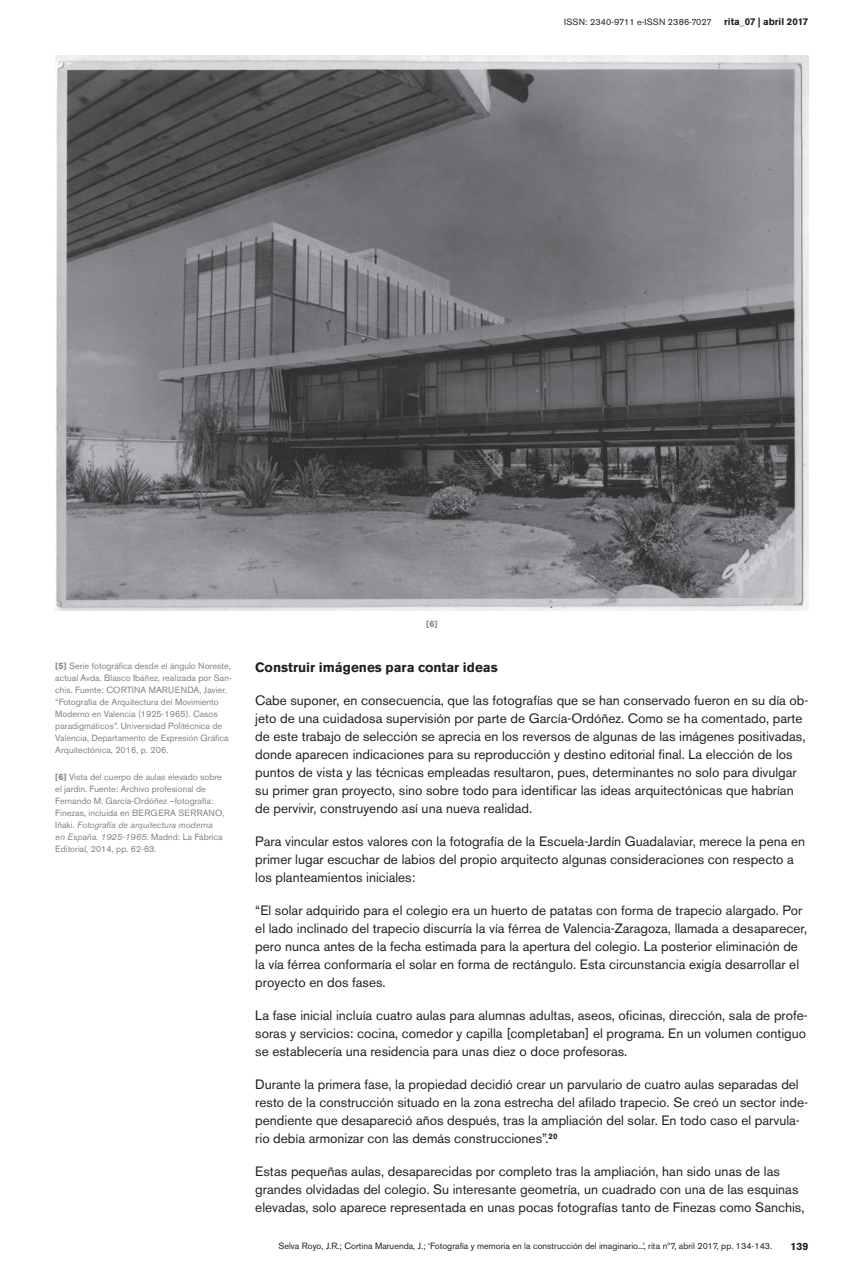
<style>
.page{position:relative;width:851px;height:1276px;background:#fff}
.page>*{position:absolute;margin:0;border:0;box-sizing:border-box;transform-origin:0 0}
.t1{font:13.5px/18px "Akzidenz Grotesk BE";color:#231f20}
.t2{font:700 13.5px "Akzidenz Grotesk BE";color:#231f20}
.t3{font:700 10.5px "Akzidenz Grotesk BE";color:#231f20}
.t4{font:700 9.75px "Akzidenz Grotesk BE";color:#231f20}
.t5{font:9px/12px "Akzidenz Grotesk BE";color:#808285}
.t6{font:9px "Akzidenz Grotesk BE";color:#231f20}
.t7{font:9px "Akzidenz Grotesk BE";letter-spacing:.02em;color:#231f20}
.t8{font:700 9px "Akzidenz Grotesk BE";color:#808285}
.s1{font-weight:700}
.s2{font-style:italic}
</style>
<div class="page">
<img style="left:55px;top:55px;width:753px;height:556px">
<p class="t7" style="left:564px;top:17px;width:149px">ISSN: 2340-9711 e-ISSN 2386-7027</p>
<p class="t4" style="left:724px;top:16px;width:86px">rita_07 | abril 2017</p>
<p class="t5" style="left:55px;top:659px;width:178px"><span class="s1">[5]</span> Serie fotográfica desde el ángulo Noreste, actual Avda. Blasco Ibáñez, realizada por San&shy;chis. Fuente: CORTINA MARUENDA, Javier. “Fotografía de Arquitectura del Movimiento Moderno en Valencia (1925-1965). Casos paradigmáticos”. Universidad Politécnica de Valencia, Departamento de Expresión Gráfica Arquitectónica, 2016, p. 206.</p>
<p class="t5" style="left:55px;top:770px;width:171px"><span class="s1">[6]</span> Vista del cuerpo de aulas elevado sobre el jardín. Fuente: Archivo profesional de Fernando M. García-Ordóñez –fotografía:<br>Finezas, incluida en BERGERA SERRANO, Iñaki. <span class="s2">Fotografía de arquitectura moderna<br>en España. 1925-1965</span>. Madrid: La Fábrica Editorial, 2014, pp. 62-63.</p>
<p class="t8" style="left:426px;top:618px;width:13px">[6]</p>
<p class="t2" style="left:255px;top:659px;width:244px">Construir imágenes para contar ideas</p>
<p class="t1" style="left:255px;top:691px;width:554px">Cabe suponer, en consecuencia, que las fotografías que se han conservado fueron en su día ob&shy;jeto de una cuidadosa supervisión por parte de García-Ordóñez. Como se ha comentado, parte de este trabajo de selección se aprecia en los reversos de algunas de las imágenes positivadas, donde aparecen indicaciones para su reproducción y destino editorial final. La elección de los puntos de vista y las técnicas empleadas resultaron, pues, determinantes no solo para divulgar su primer gran proyecto, sino sobre todo para identificar las ideas arquitectónicas que habrían de pervivir, construyendo así una nueva realidad.</p>
<p class="t1" style="left:255px;top:832px;width:551px">Para vincular estos valores con la fotografía de la Escuela-Jardín Guadalaviar, merece la pena en primer lugar escuchar de labios del propio arquitecto algunas consideraciones con respecto a los planteamientos iniciales:</p>
<p class="t1" style="left:255px;top:901px;width:553px">“El solar adquirido para el colegio era un huerto de patatas con forma de trapecio alargado. Por el lado inclinado del trapecio discurría la vía férrea de Valencia-Zaragoza, llamada a desaparecer, pero nunca antes de la fecha estimada para la apertura del colegio. La posterior eliminación de la vía férrea conformaría el solar en forma de rectángulo. Esta circunstancia exigía desarrollar el proyecto en dos fases.</p>
<p class="t1" style="left:255px;top:1006px;width:554px">La fase inicial incluía cuatro aulas para alumnas adultas, aseos, oficinas, dirección, sala de profe&shy;soras y servicios: cocina, comedor y capilla [completaban] el programa. En un volumen contiguo se establecería una residencia para unas diez o doce profesoras.</p>
<p class="t1" style="left:255px;top:1075px;width:554px">Durante la primera fase, la propiedad decidió crear un parvulario de cuatro aulas separadas del resto de la construcción situado en la zona estrecha del afilado trapecio. Se creó un sector inde&shy;pendiente que desapareció años después, tras la ampliación del solar. En todo caso el parvula&shy;rio debía armonizar con las demás construcciones”.<sup>20</sup></p>
<p class="t1" style="left:255px;top:1162px;width:550px">Estas pequeñas aulas, desaparecidas por completo tras la ampliación, han sido unas de las grandes olvidadas del colegio. Su interesante geometría, un cuadrado con una de las esquinas elevadas, solo aparece representada en unas pocas fotografías tanto de Finezas como Sanchis,</p>
<p class="t6" style="left:278px;top:1240px;width:495px">Selva Royo, J.R.; Cortina Maruenda, J.; ‘Fotografía y memoria en la construcción del imaginario...’, rita nº7, abril 2017, pp. 134-143.</p>
<p class="t3" style="left:790px;top:1240px;width:19px">139</p>
</div>
